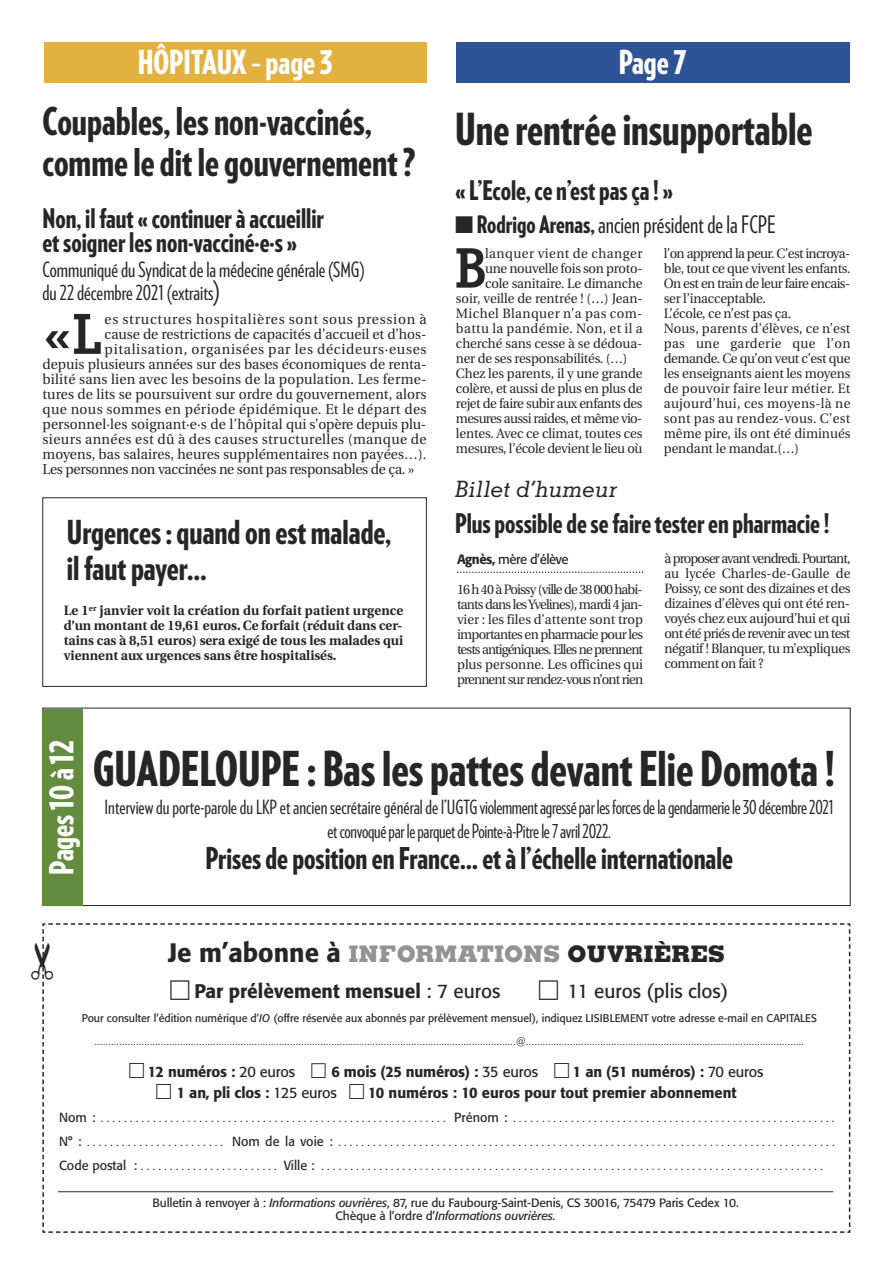
<style>
.page{position:relative;width:893px;height:1263px;background:#fff}
.page>*{position:absolute;margin:0;border:0;box-sizing:border-box;transform-origin:0 0}
.t1{font:700 55.2px "Memphis";color:#272627}
.t2{font:700 54.6px "Memphis";color:#272627}
.t3{font:900 48px "Guggenheim Compressed";color:#272627}
.t4{font:900 44.1px "Guggenheim Compressed";color:#272627}
.t5{font:900 38.25px/40.2px "Guggenheim Compressed";color:#272627}
.t6{font:900 33px/36px "Guggenheim Compressed";color:#272627}
.t7{font:900 33px "Guggenheim Compressed";color:#fff}
.t8{font:900 30px "Guggenheim Compressed";color:#272627}
.t9{font:900 27px/24px "Guggenheim Compressed";color:#272627}
.t10{font:24px "Guggenheim Compressed";color:#272627}
.t11{font:800 22.8px "Memphis";color:#939393}
.t12{font:italic 500 22.5px "Memphis";color:#272627}
.t13{font:21px/22.5px "Guggenheim Compressed";color:#272627}
.t14{font:19.5px/24px "Guggenheim Compressed";letter-spacing:-.015em;color:#272627;text-align:center}
.t15{font:500 19.5px "Formata";color:#272627}
.t16{font:19.5px "Formata";color:#272627}
.t17{font:500 15px "Formata";letter-spacing:-.01em;color:#272627}
.t18{font:14.25px "Utopia";letter-spacing:.005em;color:#272627}
.t19{font:14.25px "Utopia";letter-spacing:-.02em;color:#272627}
.t20{font:14.25px "Utopia";letter-spacing:.03em;color:#272627}
.t21{font:14.25px "Utopia";letter-spacing:.025em;color:#272627}
.t22{font:14.25px "Utopia";letter-spacing:.05em;color:#272627}
.t23{font:14.25px "Utopia";letter-spacing:.055em;color:#272627}
.t24{font:13.5px/15px "Utopia";letter-spacing:-.02em;color:#272627;text-align:justify}
.t25{font:700 13.5px/15px "Utopia";color:#272627;text-align:justify}
.t26{font:13.5px "Utopia";color:#272627}
.t27{font:13.5px "Utopia";letter-spacing:-.045em;color:#272627}
.t28{font:13.5px "Utopia";letter-spacing:.03em;color:#272627}
.t29{font:13.5px "Utopia";letter-spacing:.035em;color:#272627}
.t30{font:13.5px "Utopia";letter-spacing:.04em;color:#272627}
.t31{font:13.5px "Formata";letter-spacing:-.035em;color:#272627}
.t32{font:300 13.05px/24px "Formata";color:#272627;text-align:justify}
.t33{font:12px/13.5px "Formata";letter-spacing:-.01em;color:#272627;text-align:center}
.t34{font:300 11.1px/23.5px "Formata";color:#272627;text-align:center}
.s1{font-size:27px}
.s2{font-weight:900}
.s3{font-weight:500}
.s4{font-family:"Formata";font-weight:500;font-size:26.4px;color:#272627}
.s5{color:#272627}
.s6{font-weight:400}
.s7{font-weight:400;font-style:italic}
.s8{font-style:italic}
</style>
<div class="page">
<div style="left:43px;top:708px;width:807px;height:198px;border:1px solid #272627"></div>
<div style="left:43px;top:497px;width:384px;height:190px;border:1px solid #272627"></div>
<div style="left:44px;top:43px;width:383px;height:40px;background:#e3b13f"></div>
<svg style="left:457px;top:571px;width:186px;height:2px"></svg>
<div style="left:456px;top:43px;width:393px;height:40px;background:#2f5496"></div>
<div style="left:43px;top:709px;width:40px;height:197px;background:#638c3e"></div>
<svg style="left:42px;top:923px;width:809px;height:310px"></svg>
<h3 class="t7" style="left:138px;top:43px;width:197px">HÔPITAUX –page3</h3>
<h3 class="t5" style="left:43px;top:102px;width:375px">Coupables, lesnon-vaccinés, commeledit legouvernement?</h3>
<h3 class="t9" style="left:43px;top:206px;width:283px">Non, il faut«continueràaccueillir etsoigner lesnon-vacciné·e·s»</h3>
<h3 class="t13" style="left:43px;top:259px;width:323px">CommuniquéduSyndicatdela médecinegénérale(SMG) du22décembre2021 (extraits<span class="s1">)</span></h3>
<h1 class="t1" style="left:43px;top:314px;width:61px">«L</h1>
<p class="t23" style="left:105px;top:313px;width:323px">es structures hospitalières sont sous pression à</p>
<p class="t18" style="left:105px;top:328px;width:323px">cause de restrictions de capacités d’accueil et d’hos-</p>
<p class="t22" style="left:105px;top:343px;width:323px">pitalisation, organisées par les décideurs·euses</p>
<p class="t18" style="left:43px;top:358px;width:385px">depuis plusieurs années sur des bases économiques de renta-</p>
<p class="t18" style="left:43px;top:373px;width:386px">bilité sans lien avec les besoins de la population. Les ferme-</p>
<p class="t18" style="left:43px;top:388px;width:386px">tures de lits se poursuivent sur ordre du gouvernement, alors</p>
<p class="t21" style="left:43px;top:403px;width:386px">que nous sommes en période épidémique. Et le départ des</p>
<p class="t18" style="left:43px;top:418px;width:385px">personnel·les soignant·e·s de l’hôpital qui s’opère depuis plu-</p>
<p class="t20" style="left:43px;top:433px;width:386px">sieurs années est dû à des causes structurelles (manque de</p>
<p class="t18" style="left:43px;top:448px;width:386px">moyens, bas salaires, heures supplémentaires non payées…).</p>
<p class="t19" style="left:43px;top:463px;width:373px">Les personnes non vaccinées ne sont pas responsables de ça. »</p>
<h3 class="t6" style="left:67px;top:515px;width:326px">Urgences:quandonestmalade, il fautpayer…</h3>
<p class="t25" style="left:64px;top:603px;width:341px">Le 1<sup>er</sup> janvier voit la création du forfait patient urgence d’un montant de 19,61 euros. Ce forfait (réduit dans cer&shy;tains cas à 8,51 euros) sera exigé de tous les malades qui viennent aux urgences sans être hospitalisés.</p>
<h3 class="t7" style="left:619px;top:43px;width:69px">Page 7</h3>
<h3 class="t4" style="left:455px;top:104px;width:359px">Unerentréeinsupportable</h3>
<h3 class="t9" style="left:455px;top:179px;width:220px">«L’Ecole,cen’estpasça!»</h3>
<h3 class="t10" style="left:455px;top:211px;width:322px">■<span class="s2">Rodrigo Arenas,</span>ancienprésidentdelaFCPE</h3>
<h2 class="t2" style="left:455px;top:248px;width:34px">B</h2>
<p class="t30" style="left:485px;top:248px;width:159px">lanquer vient de changer</p>
<p class="t24" style="left:485px;top:262px;width:159px">une nouvelle fois son proto-</p>
<p class="t24" style="left:485px;top:277px;width:159px">cole sanitaire. Le dimanche</p>
<p class="t26" style="left:456px;top:293px;width:188px">soir, veille de rentrée ! (…) Jean-</p>
<p class="t29" style="left:456px;top:308px;width:188px">Michel Blanquer n’a pas com-</p>
<p class="t28" style="left:456px;top:323px;width:188px">battu la pandémie. Non, et il a</p>
<p class="t24" style="left:456px;top:337px;width:188px">cherché sans cesse à se dédoua-</p>
<p class="t24" style="left:456px;top:352px;width:173px">ner de ses responsabilités. (…)</p>
<p class="t24" style="left:456px;top:367px;width:188px">Chez les parents, il y une grande</p>
<p class="t24" style="left:456px;top:382px;width:188px">colère, et aussi de plus en plus de</p>
<p class="t24" style="left:456px;top:397px;width:188px">rejet de faire subir aux enfants des</p>
<p class="t27" style="left:456px;top:413px;width:188px">mesures aussi raides, et même vio-</p>
<p class="t24" style="left:456px;top:427px;width:188px">lentes. Avec ce climat, toutes ces</p>
<p class="t24" style="left:456px;top:442px;width:188px">mesures, l’école devient le lieu où</p>
<p class="t24" style="left:664px;top:247px;width:188px;text-align:left">l’on apprend la peur. C’est incroya&shy;ble, tout ce que vivent les enfants.<br>On est en train de leur faire encais&shy;ser l’inacceptable.<br>L’école, ce n’est pas ça.<br>Nous, parents d’élèves, ce n’est pas une garderie que l’on demande. Ce qu’on veut c’est que les enseignants aient les moyens de pouvoir faire leur métier. Et aujourd’hui, ces moyens-là ne sont pas au rendez-vous. C’est même pire, ils ont été diminués pendant le mandat.(…)</p>
<h3 class="t12" style="left:455px;top:480px;width:164px">Billet d’humeur</h3>
<h3 class="t9" style="left:455px;top:512px;width:376px">Pluspossibledesefairetesterenpharmacie!</h3>
<p class="t31" style="left:457px;top:554px;width:113px"><span class="s3">Agnès,</span> mère d’élève</p>
<p class="t24" style="left:457px;top:583px;width:188px">16 h 40 à Poissy (ville de 38 000 habi&shy;tants dans lesYvelines), mardi 4 jan&shy;vier : les files d’attente sont trop importantes en pharmacie pour les tests antigéniques. Elles ne prennent plus personne. Les officines qui prennent sur rendez-vous n’ont rien</p>
<p class="t24" style="left:664px;top:552px;width:188px">à proposer avant vendredi. Pourtant, au lycée Charles-de-Gaulle de Poissy, ce sont des dizaines et des dizaines d’élèves qui ont été ren&shy;voyés chez eux aujourd’hui et qui ont été priés de revenir avec un test négatif ! Blanquer, tu m’expliques comment on fait ?</p>
<h3 class="t7" style="left:43px;top:875px;width:136px;rotate:-90deg">Pages10à12</h3>
<h3 class="t3" style="left:93px;top:741px;width:743px">GUADELOUPE: BaslespattesdevantElie Domota!</h3>
<h3 class="t14" style="left:105px;top:795px;width:731px">Interview duporte-paroleduLKPetanciensecrétairegénéraldel’UGTG violemmentagressépar lesforcesdelagendarmeriele30décembre2021 etconvoquépar leparquetdePointe-à-Pitrele7avril2022.</h3>
<h3 class="t8" style="left:205px;top:841px;width:529px">PrisesdepositionenFrance…etàl’échelleinternationale</h3>
<h3 class="t11" style="left:168px;top:945px;width:558px"><span class="s4">Je m’abonne à</span> INFORMATIONS <span class="s5">OUVRIÈRES</span></h3>
<h3 class="t15" style="left:194px;top:983px;width:307px">Par prélèvement mensuel <span class="s6">: 7 euros</span></h3>
<h3 class="t16" style="left:567px;top:983px;width:162px">11 euros (plis clos)</h3>
<p class="t34" style="left:82px;top:1007px;width:737px"><span class="s6">Pour consulter l’édition numérique d’</span><span class="s7">IO</span> <span class="s6">(offre réservée aux abonnés par prélèvement mensuel), indiquez LISIBLEMENT votre adresse e-mail en CAPITALES </span>.........................................................................................................................................................@.....................................................................................................</p>
<p class="t17" style="left:148px;top:1065px;width:149px">12 numéros : <span class="s6">20 euros</span></p>
<p class="t17" style="left:331px;top:1065px;width:208px">6 mois (25 numéros) : <span class="s6">35 euros</span></p>
<p class="t17" style="left:573px;top:1065px;width:192px">1 an (51 numéros) : <span class="s6">70 euros</span></p>
<p class="t17" style="left:177px;top:1086px;width:161px">1 an, pli clos : <span class="s6">125 euros</span></p>
<p class="t17" style="left:368px;top:1086px;width:370px">10 numéros : 10 euros pour tout premier abonnement</p>
<p class="t32" style="left:59px;top:1106px;width:777px"><span class="s6">Nom :</span> ............................................................ <span class="s6">Prénom :</span> ........................................................<br><span class="s6">N° :</span> ........................ <span class="s6">Nom de la voie :</span> ......................................................................................<br><span class="s6">Codepostal :</span>........................ <span class="s6">Ville:</span> .......................................................................................</p>
<p class="t33" style="left:152px;top:1197px;width:588px">Bulletin à renvoyer à : <span class="s8">Informations ouvrières</span>, 87, rue du Faubourg-Saint-Denis, CS 30016, 75479 Paris Cedex 10.<br>Chèque à l’ordre d’<span class="s8">Informations ouvrières.</span></p>
</div>
